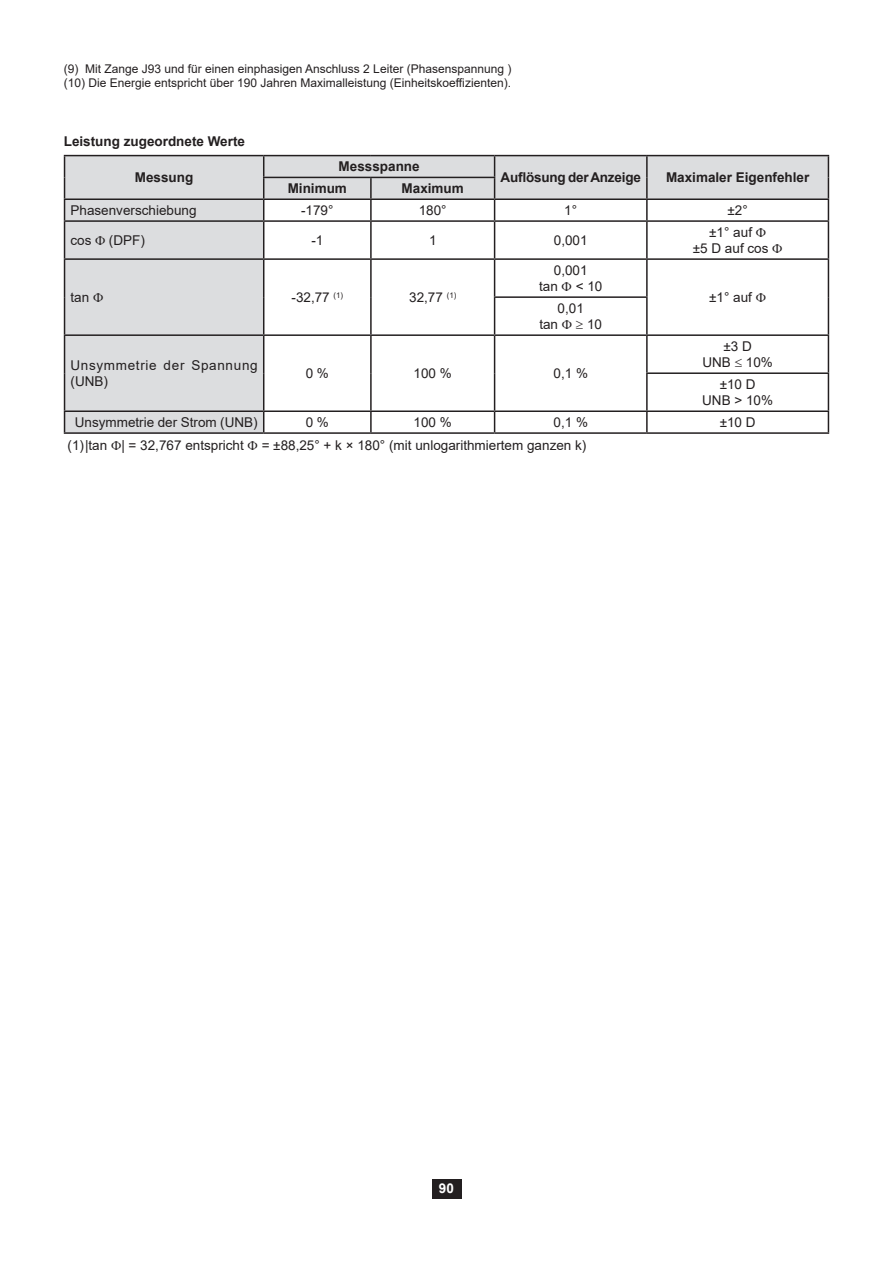
<style>
.page{position:relative;width:893px;height:1263px;background:#fff}
.page>*{position:absolute;margin:0;border:0;box-sizing:border-box;transform-origin:0 0}
.t1{font:13.5px/16.2px "Arial";color:#231f20;text-align:center}
.t2{font:700 13.5px "Arial";color:#231f20}
.t3{font:13.5px/16.2px "Arial";letter-spacing:.05em;color:#231f20}
.t4{font:700 13.5px "Arial";color:#fff}
.t5{font:12px/14.4px "Arial";color:#231f20}
</style>
<div class="page">
<div style="left:432px;top:1179px;width:29px;height:19px;background:#231f20"></div>
<svg style="left:65px;top:156px;width:763px;height:276px"></svg>
<hr style="left:64px;top:155px;width:200px;height:1px;background:#231f20">
<hr style="left:264px;top:155px;width:107px;height:1px;background:#231f20">
<hr style="left:371px;top:155px;width:124px;height:1px;background:#231f20">
<hr style="left:495px;top:155px;width:152px;height:1px;background:#231f20">
<hr style="left:647px;top:155px;width:182px;height:1px;background:#231f20">
<hr style="left:646px;top:156px;width:2px;height:21px;background:#231f20">
<hr style="left:263px;top:177px;width:108px;height:1px;background:#231f20">
<hr style="left:371px;top:177px;width:124px;height:1px;background:#231f20">
<hr style="left:370px;top:178px;width:2px;height:20px;background:#231f20">
<hr style="left:646px;top:177px;width:2px;height:21px;background:#231f20">
<hr style="left:64px;top:198px;width:200px;height:2px;background:#231f20">
<svg style="left:64px;top:156px;width:1px;height:64px"></svg>
<hr style="left:264px;top:198px;width:107px;height:2px;background:#231f20">
<svg style="left:263px;top:156px;width:1px;height:64px"></svg>
<hr style="left:371px;top:198px;width:124px;height:2px;background:#231f20">
<hr style="left:370px;top:200px;width:2px;height:20px;background:#231f20">
<hr style="left:495px;top:198px;width:152px;height:2px;background:#231f20">
<svg style="left:494px;top:156px;width:1px;height:64px"></svg>
<hr style="left:647px;top:198px;width:182px;height:2px;background:#231f20">
<hr style="left:646px;top:200px;width:2px;height:20px;background:#231f20">
<svg style="left:828px;top:156px;width:1px;height:64px"></svg>
<hr style="left:64px;top:220px;width:200px;height:2px;background:#231f20">
<hr style="left:64px;top:222px;width:1px;height:36px;background:#231f20">
<hr style="left:264px;top:220px;width:107px;height:2px;background:#231f20">
<hr style="left:263px;top:222px;width:1px;height:36px;background:#231f20">
<hr style="left:371px;top:220px;width:124px;height:2px;background:#231f20">
<hr style="left:370px;top:222px;width:2px;height:36px;background:#231f20">
<hr style="left:495px;top:220px;width:152px;height:2px;background:#231f20">
<hr style="left:494px;top:222px;width:1px;height:36px;background:#231f20">
<hr style="left:647px;top:220px;width:182px;height:2px;background:#231f20">
<hr style="left:646px;top:222px;width:2px;height:36px;background:#231f20">
<hr style="left:828px;top:222px;width:1px;height:36px;background:#231f20">
<hr style="left:64px;top:258px;width:200px;height:2px;background:#231f20">
<hr style="left:64px;top:260px;width:1px;height:37px;background:#231f20">
<hr style="left:264px;top:258px;width:107px;height:2px;background:#231f20">
<hr style="left:263px;top:260px;width:1px;height:37px;background:#231f20">
<hr style="left:371px;top:258px;width:124px;height:2px;background:#231f20">
<hr style="left:370px;top:260px;width:2px;height:37px;background:#231f20">
<hr style="left:495px;top:258px;width:152px;height:2px;background:#231f20">
<hr style="left:494px;top:260px;width:1px;height:36px;background:#231f20">
<hr style="left:647px;top:258px;width:182px;height:2px;background:#231f20">
<hr style="left:646px;top:260px;width:2px;height:36px;background:#231f20">
<hr style="left:828px;top:260px;width:1px;height:37px;background:#231f20">
<hr style="left:64px;top:297px;width:1px;height:37px;background:#231f20">
<hr style="left:263px;top:297px;width:1px;height:37px;background:#231f20">
<hr style="left:370px;top:297px;width:2px;height:37px;background:#231f20">
<hr style="left:494px;top:296px;width:154px;height:2px;background:#231f20">
<hr style="left:494px;top:298px;width:1px;height:36px;background:#231f20">
<hr style="left:646px;top:298px;width:2px;height:36px;background:#231f20">
<hr style="left:828px;top:297px;width:1px;height:37px;background:#231f20">
<hr style="left:64px;top:334px;width:200px;height:2px;background:#231f20">
<hr style="left:64px;top:336px;width:1px;height:37px;background:#231f20">
<hr style="left:264px;top:334px;width:107px;height:2px;background:#231f20">
<hr style="left:263px;top:336px;width:1px;height:37px;background:#231f20">
<hr style="left:371px;top:334px;width:124px;height:2px;background:#231f20">
<hr style="left:370px;top:336px;width:2px;height:37px;background:#231f20">
<hr style="left:495px;top:334px;width:152px;height:2px;background:#231f20">
<hr style="left:494px;top:336px;width:1px;height:37px;background:#231f20">
<hr style="left:647px;top:334px;width:182px;height:2px;background:#231f20">
<hr style="left:646px;top:336px;width:2px;height:36px;background:#231f20">
<hr style="left:828px;top:336px;width:1px;height:36px;background:#231f20">
<hr style="left:64px;top:373px;width:1px;height:37px;background:#231f20">
<hr style="left:263px;top:373px;width:1px;height:37px;background:#231f20">
<hr style="left:370px;top:373px;width:2px;height:37px;background:#231f20">
<hr style="left:494px;top:373px;width:1px;height:37px;background:#231f20">
<hr style="left:646px;top:372px;width:183px;height:2px;background:#231f20">
<hr style="left:646px;top:374px;width:2px;height:36px;background:#231f20">
<hr style="left:828px;top:374px;width:1px;height:36px;background:#231f20">
<hr style="left:64px;top:410px;width:200px;height:2px;background:#231f20">
<svg style="left:64px;top:412px;width:1px;height:20px"></svg>
<hr style="left:264px;top:410px;width:107px;height:2px;background:#231f20">
<svg style="left:263px;top:412px;width:1px;height:20px"></svg>
<hr style="left:371px;top:410px;width:124px;height:2px;background:#231f20">
<hr style="left:370px;top:412px;width:2px;height:20px;background:#231f20">
<hr style="left:495px;top:410px;width:152px;height:2px;background:#231f20">
<svg style="left:494px;top:412px;width:1px;height:20px"></svg>
<hr style="left:647px;top:410px;width:182px;height:2px;background:#231f20">
<hr style="left:646px;top:412px;width:2px;height:20px;background:#231f20">
<svg style="left:828px;top:412px;width:1px;height:20px"></svg>
<hr style="left:64px;top:432px;width:200px;height:2px;background:#231f20">
<hr style="left:264px;top:432px;width:107px;height:2px;background:#231f20">
<hr style="left:371px;top:432px;width:124px;height:2px;background:#231f20">
<hr style="left:495px;top:432px;width:152px;height:2px;background:#231f20">
<hr style="left:647px;top:432px;width:182px;height:2px;background:#231f20">
<svg style="left:96px;top:236px;width:9px;height:9px"></svg>
<svg style="left:756px;top:228px;width:10px;height:9px"></svg>
<svg style="left:773px;top:244px;width:9px;height:9px"></svg>
<svg style="left:94px;top:293px;width:9px;height:9px"></svg>
<svg style="left:562px;top:282px;width:9px;height:9px"></svg>
<svg style="left:756px;top:293px;width:10px;height:9px"></svg>
<svg style="left:562px;top:320px;width:10px;height:9px"></svg>
<p class="t5" style="left:64px;top:61px;width:449px">(9) Mit Zange J93 und für einen einphasigen Anschluss 2 Leiter (Phasenspannung ) (10) Die Energie entspricht über 190 Jahren Maximalleistung (Einheitskoeffizienten).</p>
<p class="t2" style="left:64px;top:132px;width:183px">Leistung zugeordnete Werte</p>
<p class="t2" style="left:135px;top:168px;width:60px">Messung</p>
<p class="t2" style="left:339px;top:157px;width:83px">Messspanne</p>
<p class="t2" style="left:288px;top:179px;width:61px">Minimum</p>
<p class="t2" style="left:402px;top:179px;width:64px">Maximum</p>
<p class="t2" style="left:501px;top:168px;width:142px">Auflösung der Anzeige</p>
<p class="t2" style="left:666px;top:168px;width:145px">Maximaler Eigenfehler</p>
<p class="t1" style="left:71px;top:202px;width:128px">Phasenverschiebung</p>
<p class="t1" style="left:301px;top:202px;width:34px">-179°</p>
<p class="t1" style="left:419px;top:202px;width:29px">180°</p>
<p class="t1" style="left:564px;top:202px;width:14px">1°</p>
<p class="t1" style="left:727px;top:202px;width:22px">±2°</p>
<p class="t1" style="left:71px;top:232px;width:23px">cos</p>
<p class="t1" style="left:109px;top:232px;width:37px">(DPF)</p>
<p class="t1" style="left:311px;top:232px;width:14px">-1</p>
<p class="t1" style="left:429px;top:232px;width:9px">1</p>
<p class="t1" style="left:554px;top:232px;width:35px">0,001</p>
<p class="t1" style="left:693px;top:224px;width:77px">±1° auf<br>±5 D auf cos</p>
<p class="t1" style="left:71px;top:289px;width:20px">tan</p>
<p class="t1" style="left:292px;top:289px;width:53px">-32,77 <sup>(1)</sup></p>
<p class="t1" style="left:409px;top:289px;width:49px">32,77 <sup>(1)</sup></p>
<p class="t1" style="left:539px;top:262px;width:50px;text-align:left;text-indent:15px">0,001 tan</p>
<p class="t1" style="left:576px;top:278px;width:28px">&lt; 10</p>
<p class="t1" style="left:709px;top:289px;width:44px">±1° auf</p>
<p class="t1" style="left:539px;top:300px;width:46px;text-align:left;text-indent:18px">0,01 tan</p>
<p class="t1" style="left:576px;top:316px;width:28px">≥ 10</p>
<p class="t3" style="left:71px;top:357px;width:189px">Unsymmetrie der Spannung (UNB)</p>
<p class="t1" style="left:306px;top:365px;width:25px">0 %</p>
<p class="t1" style="left:414px;top:365px;width:40px">100 %</p>
<p class="t1" style="left:553px;top:365px;width:36px">0,1 %</p>
<p class="t1" style="left:702px;top:338px;width:72px">±3 D<br>UNB ≤ 10%</p>
<p class="t1" style="left:702px;top:376px;width:72px">±10 D<br>UNB &gt; 10%</p>
<p class="t1" style="left:75px;top:414px;width:184px">Unsymmetrie der Strom (UNB)</p>
<p class="t1" style="left:306px;top:414px;width:25px">0 %</p>
<p class="t1" style="left:414px;top:414px;width:40px">100 %</p>
<p class="t1" style="left:553px;top:414px;width:36px">0,1 %</p>
<p class="t1" style="left:720px;top:414px;width:37px">±10 D</p>
<p class="t1" style="left:68px;top:437px;width:178px">(1)|tan | = 32,767 entspricht</p>
<p class="t1" style="left:262px;top:437px;width:326px">= ±88,25° + k × 180° (mit unlogarithmiertem ganzen k)</p>
<p class="t4" style="left:439px;top:1179px;width:17px">90</p>
</div>
